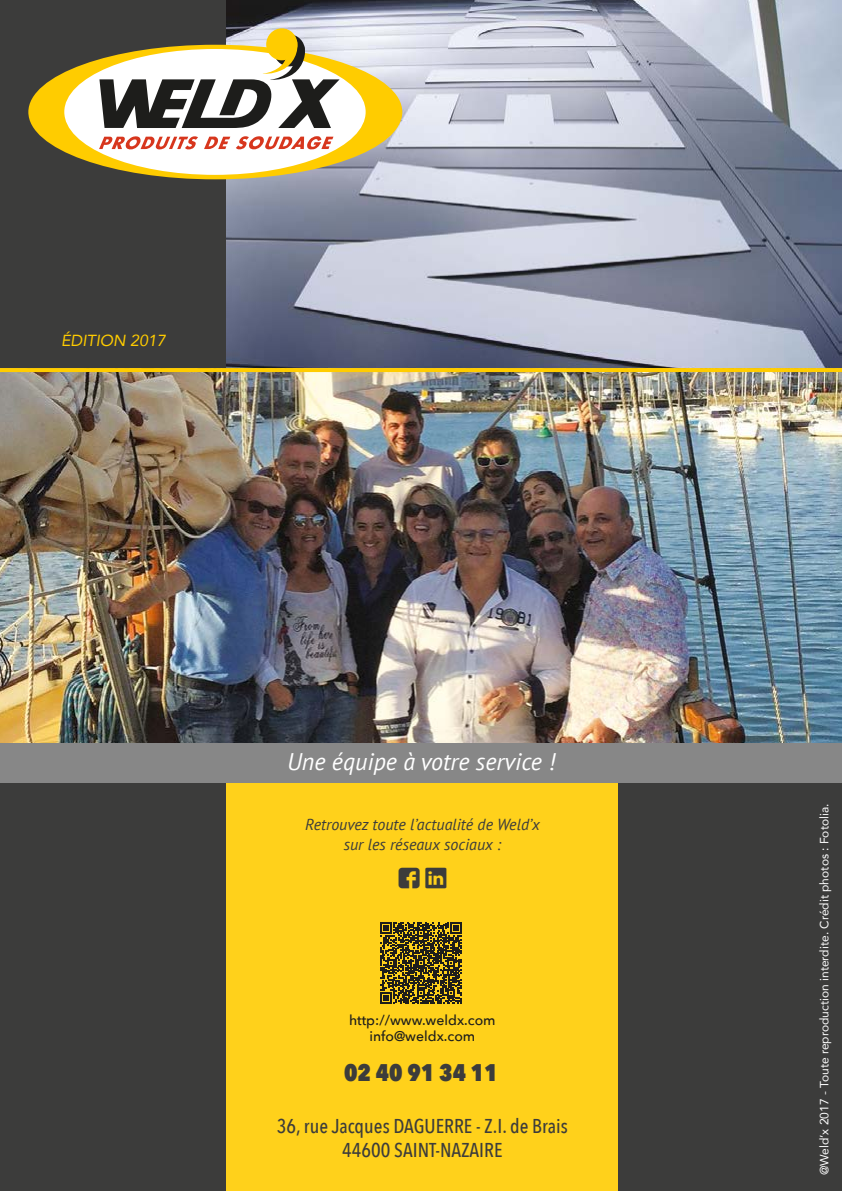
<style>
.page{position:relative;width:842px;height:1191px;background:#fff}
.page>*{position:absolute;margin:0;border:0;box-sizing:border-box;transform-origin:0 0}
.t1{font:28px "Social Font Face";color:#3c3c3b}
.t2{font:italic 24px "PT Sans";color:#fff}
.t3{font:800 24px "Avenir Next Condensed";color:#3c3c3b}
.t4{font:500 20px/24px "Avenir Next Condensed";color:#3c3c3b;text-align:center}
.t5{font:italic 16px/19.2px "PT Sans";color:#3c3c3b;text-align:center}
.t6{font:italic 16px "Avenir";color:#fc0}
.t7{font:500 14px/16.8px "Avenir Next";color:#1d1d1b;text-align:center}
.t8{font:12px "Avenir";color:#fff}
</style>
<div class="page">
<div style="left:615px;top:0;width:227px;height:1191px;background:#3c3c3b"></div>
<div style="left:0;top:0;width:227px;height:1191px;background:#3c3c3b"></div>
<div style="left:227px;top:782px;width:391px;height:409px;background:#ffd11b"></div>
<svg style="left:380px;top:922px;width:82px;height:82px"></svg>
<img style="left:227px;top:0;width:615px;height:368px">
<img style="left:0;top:372px;width:842px;height:371px">
<div style="left:28px;top:45px;width:374px;height:134px;background:#fc0;border-radius:50%"></div>
<div style="left:64px;top:49px;width:302px;height:126px;background:#fff;border-radius:50%"></div>
<svg style="left:99px;top:136px;width:99px;height:14px"></svg>
<svg style="left:204px;top:137px;width:26px;height:12px"></svg>
<svg style="left:236px;top:136px;width:97px;height:14px"></svg>
<svg style="left:274px;top:34px;width:31px;height:32px"></svg>
<div style="left:266px;top:28px;width:31px;height:32px;background:#fc0;border-radius:50%"></div>
<svg style="left:99px;top:40px;width:241px;height:88px"></svg>
<div style="left:0;top:743px;width:842px;height:39px;background:#878787"></div>
<hr style="left:0;top:368px;width:842px;height:4px;background:#fc0">
<h3 class="t6" style="left:61px;top:331px;width:106px">ÉDITION 2017</h3>
<h2 class="t2" style="left:287px;top:746px;width:269px">Une équipe à votre service !</h2>
<h3 class="t5" style="left:305px;top:814px;width:236px">Retrouvez toute l’actualité de Weld’x sur les réseaux sociaux :</h3>
<h1 class="t1" style="left:397px;top:867px;width:52px">`ã</h1>
<p class="t7" style="left:349px;top:1010px;width:148px">http://www.weldx.com info@weldx.com</p>
<h2 class="t3" style="left:344px;top:1057px;width:155px">02 40 91 34 11</h2>
<h3 class="t4" style="left:277px;top:1114px;width:292px">36, rue Jacques DAGUERRE - Z.I. de Brais<br>44600 SAINT-NAZAIRE</h3>
<p class="t8" style="left:815px;top:1175px;width:373px;rotate:-90deg">@Weld’x 2017 - Toute reproduction interdite. Crédit photos : Fotolia.</p>
</div>
